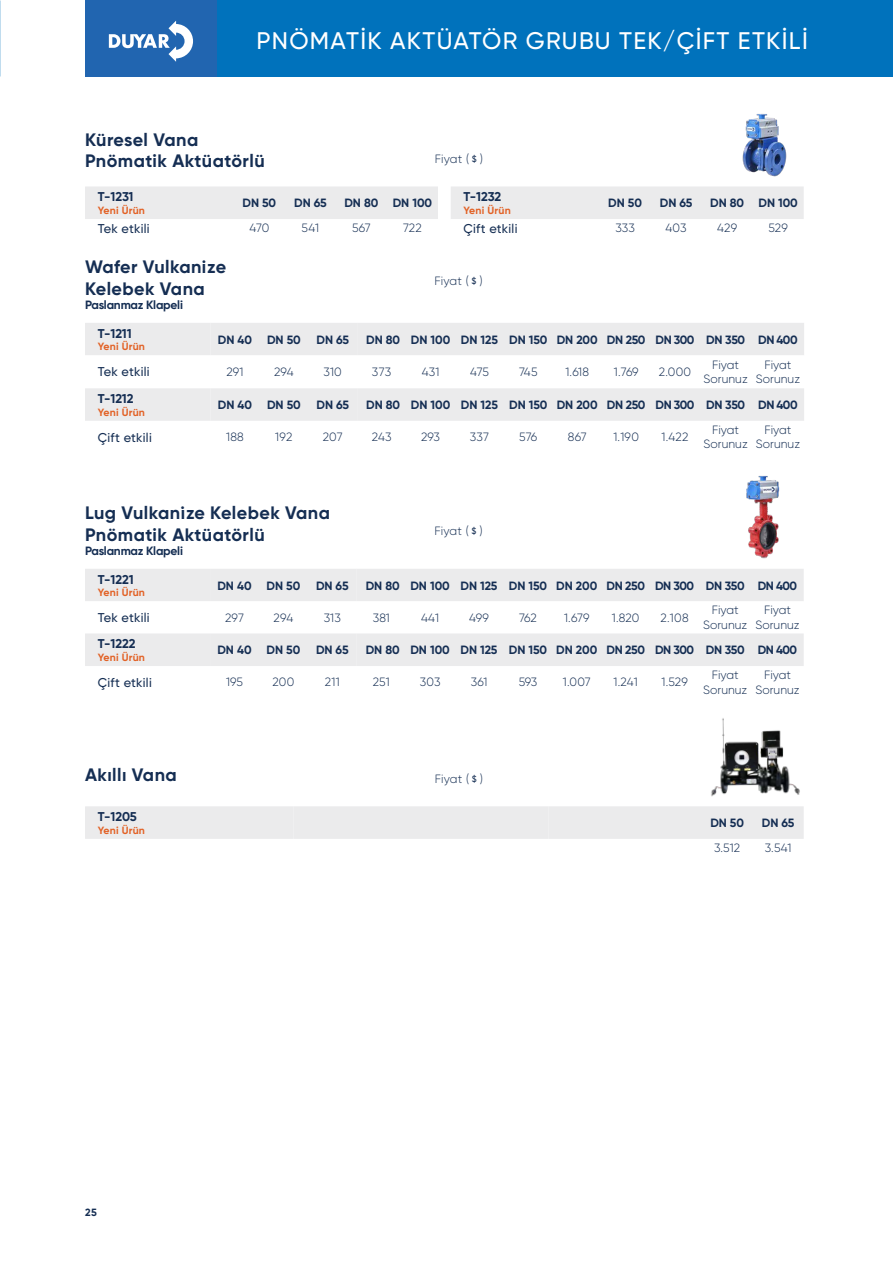
<style>
.page{position:relative;width:893px;height:1263px;background:#fff}
.page>*{position:absolute;margin:0;border:0;box-sizing:border-box;transform-origin:0 0}
.t1{font:500 24px "Gilroy";letter-spacing:.055em;color:#fff}
.t2{font:700 18px/21.6px "Gilroy";letter-spacing:.025em;color:#152e53}
.t3{font:500 12.75px "Gilroy";letter-spacing:.02em;color:#152e53}
.t4{font:700 12.75px "Gilroy";color:#152e53}
.t5{font:300 12px/14.4px "Gilroy";color:#152e53;text-align:center}
.t6{font:700 12px "Gilroy";letter-spacing:-.01em;color:#152e53}
.t7{font:700 10.5px "Gilroy";letter-spacing:.02em;color:#e26125}
.t8{font:700 10.5px "Gilroy";color:#152e53}
.t9{font:500 9px "Gilroy";color:#152e53}
</style>
<div class="page">
<svg style="left:85px;top:323px;width:719px;height:98px"></svg>
<div style="left:85px;top:806px;width:719px;height:33px;background:#ebebec"></div>
<img style="left:711px;top:718px;width:89px;height:79px">
<div style="left:202px;top:0;width:691px;height:77px;background:#0072bc"></div>
<div style="left:85px;top:0;width:132px;height:77px;background:#2165b0"></div>
<svg style="left:109px;top:21px;width:84px;height:41px"></svg>
<svg style="left:85px;top:569px;width:719px;height:97px"></svg>
<img style="left:746px;top:476px;width:34px;height:83px">
<div style="left:85px;top:186px;width:353px;height:33px;background:#ebebec"></div>
<div style="left:451px;top:186px;width:353px;height:33px;background:#ebebec"></div>
<img style="left:698px;top:114px;width:106px;height:81px">
<h1 class="t1" style="left:256px;top:26px;width:553px">PNÖMATİK AKTÜATÖR GRUBU TEK/ÇİFT ETKİLİ</h1>
<h2 class="t2" style="left:85px;top:128px;width:181px">Küresel Vana<br>Pnömatik Aktüatörlü</h2>
<p class="t4" style="left:98px;top:189px;width:37px">T-1231</p>
<p class="t7" style="left:98px;top:204px;width:49px">Yeni Ürün</p>
<p class="t5" style="left:435px;top:152px;width:50px">Fiyat ( )</p>
<p class="t9" style="left:472px;top:153px;width:6px">$</p>
<p class="t4" style="left:463px;top:189px;width:39px">T-1232</p>
<p class="t7" style="left:463px;top:204px;width:49px">Yeni Ürün</p>
<p class="t6" style="left:243px;top:196px;width:35px">DN 50</p>
<p class="t6" style="left:294px;top:196px;width:34px">DN 65</p>
<p class="t6" style="left:344px;top:196px;width:89px">DN 80 DN 100</p>
<p class="t6" style="left:608px;top:196px;width:35px">DN 50</p>
<p class="t6" style="left:660px;top:196px;width:34px">DN 65</p>
<p class="t6" style="left:710px;top:196px;width:89px">DN 80 DN 100</p>
<p class="t3" style="left:98px;top:220px;width:53px">Tek etkili</p>
<p class="t5" style="left:249px;top:221px;width:22px">470</p>
<p class="t5" style="left:302px;top:221px;width:19px">541</p>
<p class="t5" style="left:352px;top:221px;width:20px">567</p>
<p class="t5" style="left:403px;top:221px;width:20px">722</p>
<p class="t3" style="left:463px;top:220px;width:56px">Çift etkili</p>
<p class="t5" style="left:615px;top:221px;width:21px">333</p>
<p class="t5" style="left:665px;top:221px;width:23px">403</p>
<p class="t5" style="left:717px;top:221px;width:22px">429</p>
<p class="t5" style="left:768px;top:221px;width:21px">529</p>
<h2 class="t2" style="left:85px;top:256px;width:143px">Wafer Vulkani̇ze<br>Kelebek Vana</h2>
<p class="t6" style="left:85px;top:297px;width:99px">Paslanmaz Klapeli</p>
<p class="t4" style="left:98px;top:325px;width:36px">T-1211</p>
<p class="t7" style="left:98px;top:340px;width:49px">Yeni Ürün</p>
<p class="t5" style="left:434px;top:273px;width:50px">Fiyat ( )</p>
<p class="t9" style="left:472px;top:275px;width:6px">$</p>
<p class="t6" style="left:218px;top:332px;width:36px">DN 40</p>
<p class="t6" style="left:267px;top:332px;width:35px">DN 50</p>
<p class="t6" style="left:316px;top:332px;width:34px">DN 65</p>
<p class="t6" style="left:366px;top:332px;width:433px">DN 80 DN 100 DN 125 DN 150 DN 200 DN 250 DN 300 DN 350 DN 400</p>
<p class="t3" style="left:98px;top:364px;width:53px">Tek etkili</p>
<p class="t5" style="left:226px;top:364px;width:19px">291</p>
<p class="t5" style="left:274px;top:364px;width:21px">294</p>
<p class="t5" style="left:324px;top:364px;width:20px">310</p>
<p class="t5" style="left:372px;top:364px;width:21px">373</p>
<p class="t5" style="left:422px;top:364px;width:19px">431</p>
<p class="t5" style="left:470px;top:364px;width:20px">475</p>
<p class="t5" style="left:519px;top:364px;width:20px">745</p>
<p class="t5" style="left:565px;top:364px;width:25px">1.618</p>
<p class="t5" style="left:614px;top:364px;width:26px">1.769</p>
<p class="t5" style="left:659px;top:364px;width:34px">2.000</p>
<p class="t5" style="left:703px;top:357px;width:46px">Fiyat<br>Sorunuz</p>
<p class="t5" style="left:756px;top:357px;width:46px">Fiyat<br>Sorunuz</p>
<p class="t4" style="left:98px;top:391px;width:37px">T-1212</p>
<p class="t7" style="left:98px;top:406px;width:49px">Yeni Ürün</p>
<p class="t6" style="left:218px;top:397px;width:36px">DN 40</p>
<p class="t6" style="left:267px;top:397px;width:35px">DN 50</p>
<p class="t6" style="left:316px;top:397px;width:34px">DN 65</p>
<p class="t6" style="left:366px;top:397px;width:433px">DN 80 DN 100 DN 125 DN 150 DN 200 DN 250 DN 300 DN 350 DN 400</p>
<p class="t3" style="left:98px;top:429px;width:56px">Çift etkili</p>
<p class="t5" style="left:226px;top:430px;width:19px">188</p>
<p class="t5" style="left:275px;top:430px;width:19px">192</p>
<p class="t5" style="left:323px;top:430px;width:21px">207</p>
<p class="t5" style="left:372px;top:430px;width:21px">243</p>
<p class="t5" style="left:421px;top:430px;width:20px">293</p>
<p class="t5" style="left:470px;top:430px;width:21px">337</p>
<p class="t5" style="left:519px;top:430px;width:20px">576</p>
<p class="t5" style="left:568px;top:430px;width:20px">867</p>
<p class="t5" style="left:613px;top:430px;width:27px">1.190</p>
<p class="t5" style="left:662px;top:430px;width:28px">1.422</p>
<p class="t5" style="left:703px;top:422px;width:46px">Fiyat<br>Sorunuz</p>
<p class="t5" style="left:756px;top:422px;width:46px">Fiyat<br>Sorunuz</p>
<h2 class="t2" style="left:85px;top:502px;width:246px">Lug Vulkani̇ze Kelebek Vana<br>Pnömatik Aktüatörlü</h2>
<p class="t6" style="left:85px;top:543px;width:99px">Paslanmaz Klapeli</p>
<p class="t4" style="left:98px;top:571px;width:37px">T-1221</p>
<p class="t7" style="left:98px;top:586px;width:49px">Yeni Ürün</p>
<p class="t5" style="left:434px;top:524px;width:50px">Fiyat ( )</p>
<p class="t9" style="left:472px;top:525px;width:6px">$</p>
<p class="t6" style="left:217px;top:578px;width:36px">DN 40</p>
<p class="t6" style="left:267px;top:578px;width:35px">DN 50</p>
<p class="t6" style="left:316px;top:578px;width:34px">DN 65</p>
<p class="t6" style="left:366px;top:578px;width:433px">DN 80 DN 100 DN 125 DN 150 DN 200 DN 250 DN 300 DN 350 DN 400</p>
<p class="t3" style="left:98px;top:610px;width:53px">Tek etkili</p>
<p class="t5" style="left:225px;top:610px;width:20px">297</p>
<p class="t5" style="left:274px;top:610px;width:21px">294</p>
<p class="t5" style="left:324px;top:610px;width:19px">313</p>
<p class="t5" style="left:373px;top:610px;width:19px">381</p>
<p class="t5" style="left:421px;top:610px;width:20px">441</p>
<p class="t5" style="left:469px;top:610px;width:22px">499</p>
<p class="t5" style="left:519px;top:610px;width:19px">762</p>
<p class="t5" style="left:564px;top:610px;width:27px">1.679</p>
<p class="t5" style="left:612px;top:610px;width:29px">1.820</p>
<p class="t5" style="left:661px;top:610px;width:29px">2.108</p>
<p class="t5" style="left:703px;top:603px;width:46px">Fiyat<br>Sorunuz</p>
<p class="t5" style="left:755px;top:603px;width:46px">Fiyat<br>Sorunuz</p>
<p class="t4" style="left:98px;top:636px;width:39px">T-1222</p>
<p class="t7" style="left:98px;top:651px;width:49px">Yeni Ürün</p>
<p class="t6" style="left:217px;top:643px;width:36px">DN 40</p>
<p class="t6" style="left:267px;top:643px;width:35px">DN 50</p>
<p class="t6" style="left:316px;top:643px;width:34px">DN 65</p>
<p class="t6" style="left:366px;top:643px;width:433px">DN 80 DN 100 DN 125 DN 150 DN 200 DN 250 DN 300 DN 350 DN 400</p>
<p class="t3" style="left:98px;top:674px;width:56px">Çift etkili</p>
<p class="t5" style="left:226px;top:675px;width:18px">195</p>
<p class="t5" style="left:272px;top:675px;width:23px">200</p>
<p class="t5" style="left:325px;top:675px;width:16px">211</p>
<p class="t5" style="left:373px;top:675px;width:18px">251</p>
<p class="t5" style="left:420px;top:675px;width:22px">303</p>
<p class="t5" style="left:471px;top:675px;width:18px">361</p>
<p class="t5" style="left:519px;top:675px;width:20px">593</p>
<p class="t5" style="left:563px;top:675px;width:29px">1.007</p>
<p class="t5" style="left:614px;top:675px;width:26px">1.241</p>
<p class="t5" style="left:661px;top:675px;width:28px">1.529</p>
<p class="t5" style="left:703px;top:668px;width:46px">Fiyat<br>Sorunuz</p>
<p class="t5" style="left:755px;top:668px;width:46px">Fiyat<br>Sorunuz</p>
<h2 class="t2" style="left:85px;top:764px;width:93px">Akıllı Vana</h2>
<p class="t4" style="left:98px;top:809px;width:41px">T-1205</p>
<p class="t7" style="left:98px;top:824px;width:49px">Yeni Ürün</p>
<p class="t8" style="left:85px;top:1205px;width:13px">25</p>
<p class="t5" style="left:435px;top:771px;width:50px">Fiyat ( )</p>
<p class="t9" style="left:472px;top:773px;width:6px">$</p>
<p class="t6" style="left:710px;top:815px;width:35px">DN 50</p>
<p class="t6" style="left:762px;top:815px;width:34px">DN 65</p>
<p class="t5" style="left:714px;top:841px;width:28px">3.512</p>
<p class="t5" style="left:765px;top:841px;width:28px">3.541</p>
</div>
